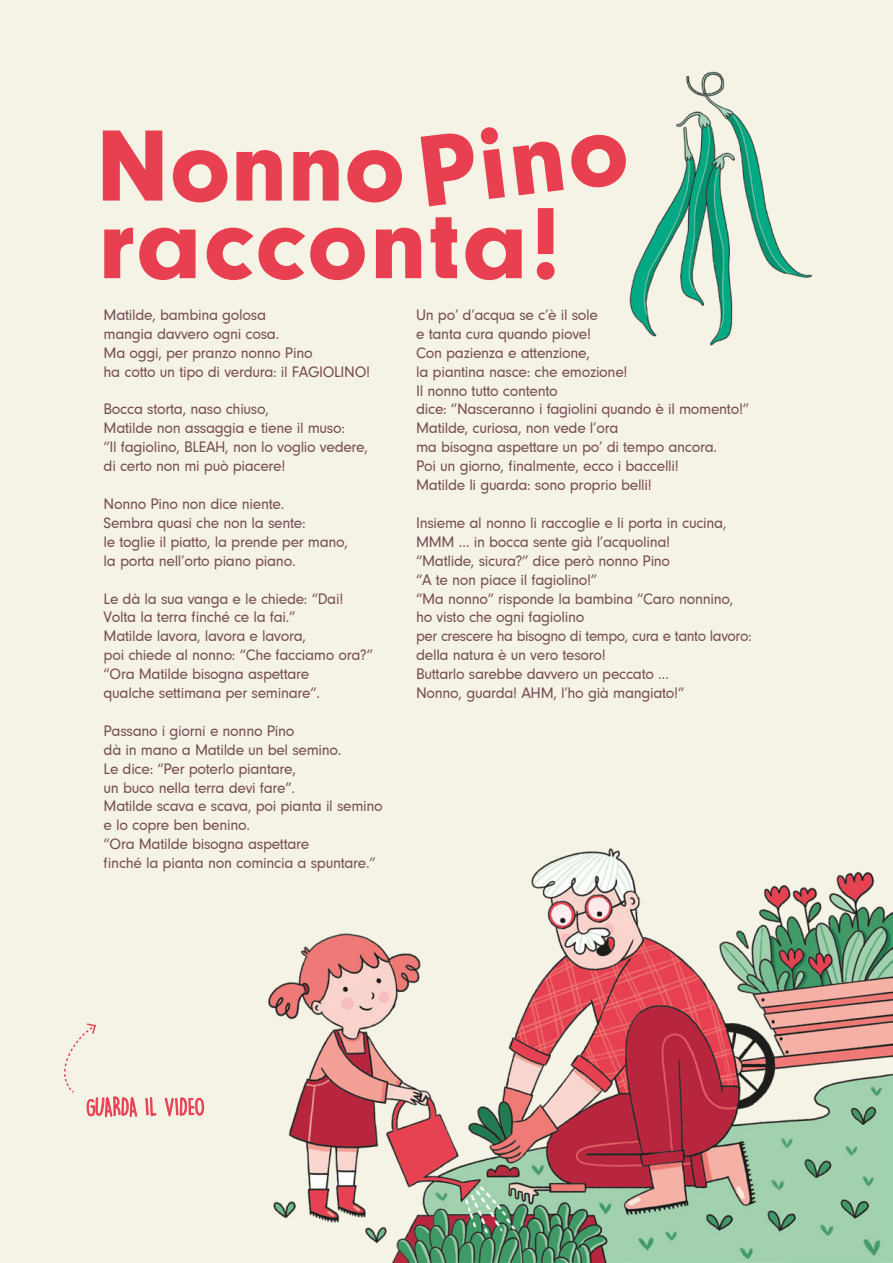
<style>
.page{position:relative;width:893px;height:1263px;background:#f5f2e6}
.page>*{position:absolute;margin:0;border:0;box-sizing:border-box;transform-origin:0 0}
.t1{font:900 105px "Neuzeit Grotesk TOT";letter-spacing:.02em;color:#e83f51}
.t2{font:23.1px "DK Lemon Yellow Sun";letter-spacing:-.02em;color:#e83f51}
.t3{font:15.75px/18.9px "Neuzeit Gro";letter-spacing:-.02em;color:#764d53}
</style>
<div class="page">
<svg style="left:145px;top:1097px;width:11px;height:20px"></svg>
<svg style="left:165px;top:1097px;width:40px;height:20px"></svg>
<svg style="left:64px;top:1023px;width:73px;height:94px"></svg>
<img style="left:629px;top:71px;width:184px;height:275px">
<img style="left:267px;top:848px;width:626px;height:415px">
<h1 class="t1" style="left:411px;top:113px;width:212px;rotate:-7deg">Pino</h1>
<h1 class="t1" style="left:98px;top:184px;width:465px">racconta!</h1>
<h1 class="t1" style="left:96px;top:106px;width:310px">Nonno</h1>
<p class="t3" style="left:104px;top:306px;width:268px">Matilde, bambina golosa<br>mangia davvero ogni cosa.<br>Ma oggi, per pranzo nonno Pino<br>ha cotto un tipo di verdura: il FAGIOLINO!</p>
<p class="t3" style="left:104px;top:400px;width:266px">Bocca storta, naso chiuso,<br>Matilde non assaggia e tiene il muso:<br>“Il fagiolino, BLEAH, non lo voglio vedere, di certo non mi può piacere!</p>
<p class="t3" style="left:104px;top:495px;width:246px">Nonno Pino non dice niente.<br>Sembra quasi che non la sente:<br>le toglie il piatto, la prende per mano, la porta nell’orto piano piano.</p>
<p class="t3" style="left:104px;top:589px;width:271px">Le dà la sua vanga e le chiede: “Dai!<br>Volta la terra finché ce la fai.”<br>Matilde lavora, lavora e lavora,<br>poi chiede al nonno: “Che facciamo ora?” “Ora Matilde bisogna aspettare<br>qualche settimana per seminare”.</p>
<p class="t3" style="left:104px;top:721px;width:281px">Passano i giorni e nonno Pino<br>dà in mano a Matilde un bel semino.<br>Le dice: “Per poterlo piantare,<br>un buco nella terra devi fare”.<br>Matilde scava e scava, poi pianta il semino e lo copre ben benino.<br>“Ora Matilde bisogna aspettare<br>finché la pianta non comincia a spuntare.”</p>
<p class="t3" style="left:416px;top:306px;width:334px">Un po’ d’acqua se c’è il sole<br>e tanta cura quando piove!<br>Con pazienza e attenzione,<br>la piantina nasce: che emozione!<br>Il nonno tutto contento<br>dice: “Nasceranno i fagiolini quando è il momento!” Matilde, curiosa, non vede l’ora<br>ma bisogna aspettare un po’ di tempo ancora.<br>Poi un giorno, finalmente, ecco i baccelli!<br>Matilde li guarda: sono proprio belli!</p>
<p class="t3" style="left:416px;top:514px;width:337px">Insieme al nonno li raccoglie e li porta in cucina, MMM … in bocca sente già l’acquolina!<br>“Matlide, sicura?” dice però nonno Pino<br>“A te non piace il fagiolino!”<br>“Ma nonno” risponde la bambina “Caro nonnino, ho visto che ogni fagiolino<br>per crescere ha bisogno di tempo, cura e tanto lavoro: della natura è un vero tesoro!<br>Buttarlo sarebbe davvero un peccato …<br>Nonno, guarda! AHM, l’ho già mangiato!”</p>
<h2 class="t2" style="left:86px;top:1093px;width:120px">GUARDA IL VIDEO</h2>
</div>
